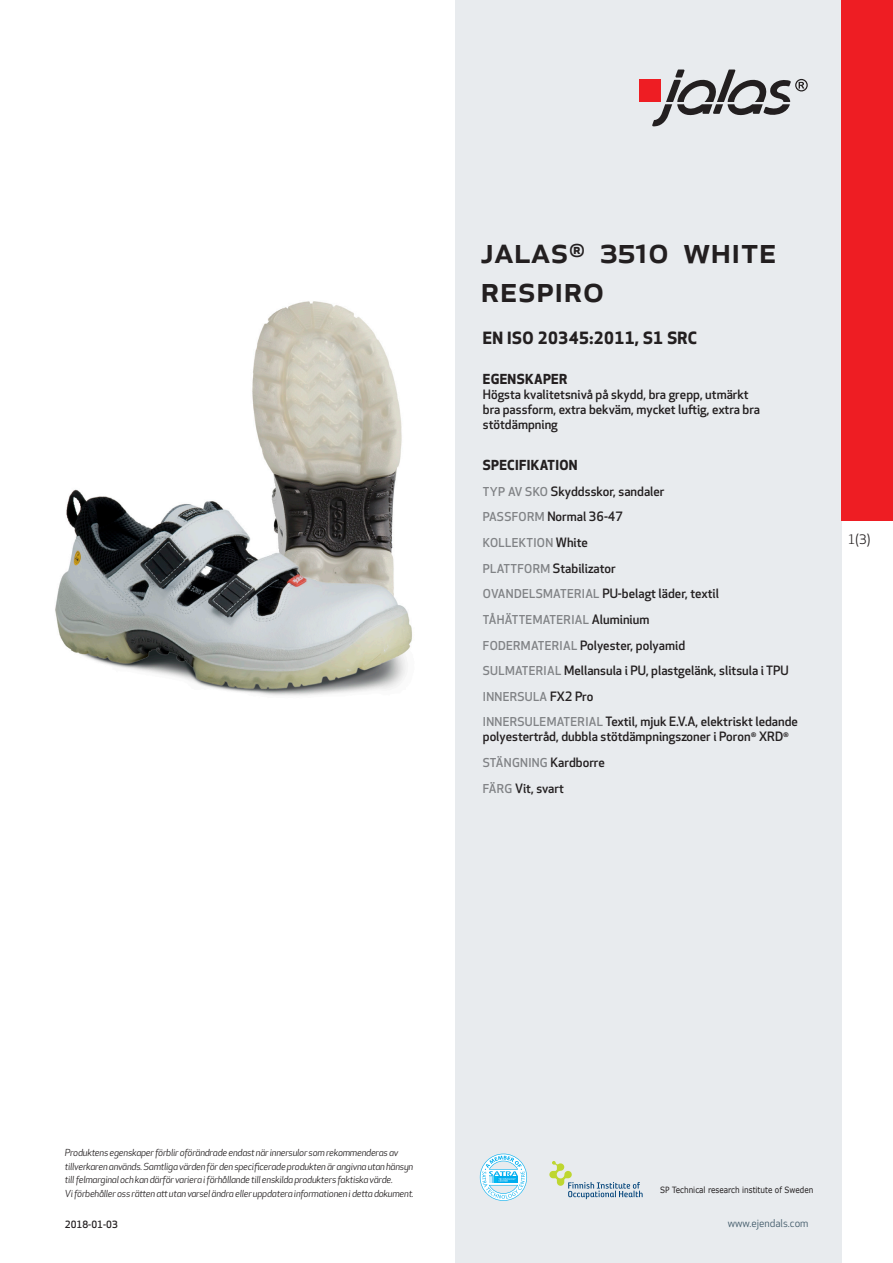
<style>
.page{position:relative;width:893px;height:1263px;background:#fff}
.page>*{position:absolute;margin:0;border:0;box-sizing:border-box;transform-origin:0 0}
.prodname{font:500 36px/39px "Apex New";color:#231f20}
.Funktion_body{font:700 16.5px "Apex New";letter-spacing:.025em;color:#231f20}
.Funktion_body-2{font:700 13.5px "Apex New";letter-spacing:.025em;color:#231f20}
.t1{font:12.75px "Apex New";color:#231f20}
.Funktion_body-3{font:500 12.6px/15px "Apex New";color:#231f20}
.Funktion_body-4{font:500 12px "Apex New";letter-spacing:.025em;color:#808285}
.t2{font:10.5px "Apex New";color:#405968}
.Sidfot_datum{font:500 9.75px "Apex New";color:#231f20}
.t3{font:italic 9.45px/13.5px "Apex New";letter-spacing:-.025em;color:#231f20}
.t4{font:8.55px "Verdana";color:#231f20;scale:.85 1}
.s1{font-size:12px;color:#808285}
.s2{font-size:12.6px;color:#231f20}
</style>
<div class="page">
<div style="left:455px;top:0;width:387px;height:1263px;background:#e8ebee"></div>
<svg style="left:549px;top:1161px;width:94px;height:38px"></svg>
<svg style="left:480px;top:1154px;width:47px;height:47px"></svg>
<div style="left:639px;top:80px;width:22px;height:22px;background:#ee1d23"></div>
<svg style="left:652px;top:70px;width:156px;height:56px"></svg>
<div style="left:842px;top:0;width:51px;height:520px;background:#ee1d23"></div>
<img style="left:55px;top:301px;width:357px;height:395px">
<p class="prodname" style="left:480px;top:230px;width:298px">JALAS<sup>®</sup> 3510 White<br>Respiro</p>
<p class="Funktion_body" style="left:483px;top:326px;width:216px">EN ISO 20345:2011, S1 SRC</p>
<p class="Funktion_body-2" style="left:483px;top:370px;width:86px">EGENSKAPER</p>
<p class="Funktion_body-3" style="left:483px;top:387px;width:279px">Högsta kvalitetsnivå på skydd, bra grepp, utmärkt bra passform, extra bekväm, mycket luftig, extra bra stötdämpning</p>
<p class="Funktion_body-2" style="left:483px;top:455px;width:96px">SPECIFIKATION</p>
<p class="Funktion_body-3" style="left:483px;top:483px;width:183px"><span class="s1">TYP AV SKO</span> Skyddsskor, sandaler</p>
<p class="Funktion_body-3" style="left:483px;top:509px;width:142px"><span class="s1">PASSFORM</span> Normal 36-47</p>
<p class="Funktion_body-4" style="left:483px;top:535px;width:107px">KOLLEKTION <span class="s2">White</span></p>
<p class="Funktion_body-3" style="left:483px;top:560px;width:134px"><span class="s1">PLATTFORM</span> Stabilizator</p>
<p class="Funktion_body-3" style="left:483px;top:586px;width:238px"><span class="s1">OVANDELSMATERIAL</span> PU-belagt läder, textil</p>
<p class="Funktion_body-4" style="left:483px;top:611px;width:168px">TÅHÄTTEMATERIAL <span class="s2">Aluminium</span></p>
<p class="Funktion_body-3" style="left:483px;top:637px;width:204px"><span class="s1">FODERMATERIAL</span> Polyester, polyamid</p>
<p class="Funktion_body-3" style="left:483px;top:663px;width:307px"><span class="s1">SULMATERIAL</span> Mellansula i PU, plastgelänk, slitsula i TPU</p>
<p class="Funktion_body-4" style="left:483px;top:688px;width:112px">INNERSULA <span class="s2">FX2 Pro</span></p>
<p class="Funktion_body-3" style="left:483px;top:714px;width:317px"><span class="s1">INNERSULEMATERIAL</span> Textil, mjuk E.V.A, elektriskt ledande polyestertråd, dubbla stötdämpningszoner i Poron<sup>®</sup> XRD<sup>®</sup></p>
<p class="Funktion_body-4" style="left:483px;top:755px;width:124px">STÄNGNING <span class="s2">Kardborre</span></p>
<p class="Funktion_body-3" style="left:483px;top:780px;width:83px"><span class="s1">FÄRG</span> Vit, svart</p>
<p class="t1" style="left:848px;top:531px;width:24px">1(3)</p>
<p class="t3" style="left:65px;top:1146px;width:350px">Produktens egenskaper förblir oförändrade endast när innersulor som rekommenderas av tillverkaren används. Samtliga värden för den specificerade produkten är angivna utan hänsyn till felmarginal och kan därför variera i förhållande till enskilda produkters faktiska värde.<br>Vi förbehåller oss rätten att utan varsel ändra eller uppdatera informationen i detta dokument.</p>
<p class="Sidfot_datum" style="left:65px;top:1218px;width:54px">2018-01-03</p>
<p class="t4" style="left:660px;top:1184px;width:182px">SP Technical research institute of Sweden</p>
<p class="t2" style="left:728px;top:1217px;width:82px">www.ejendals.com</p>
</div>
